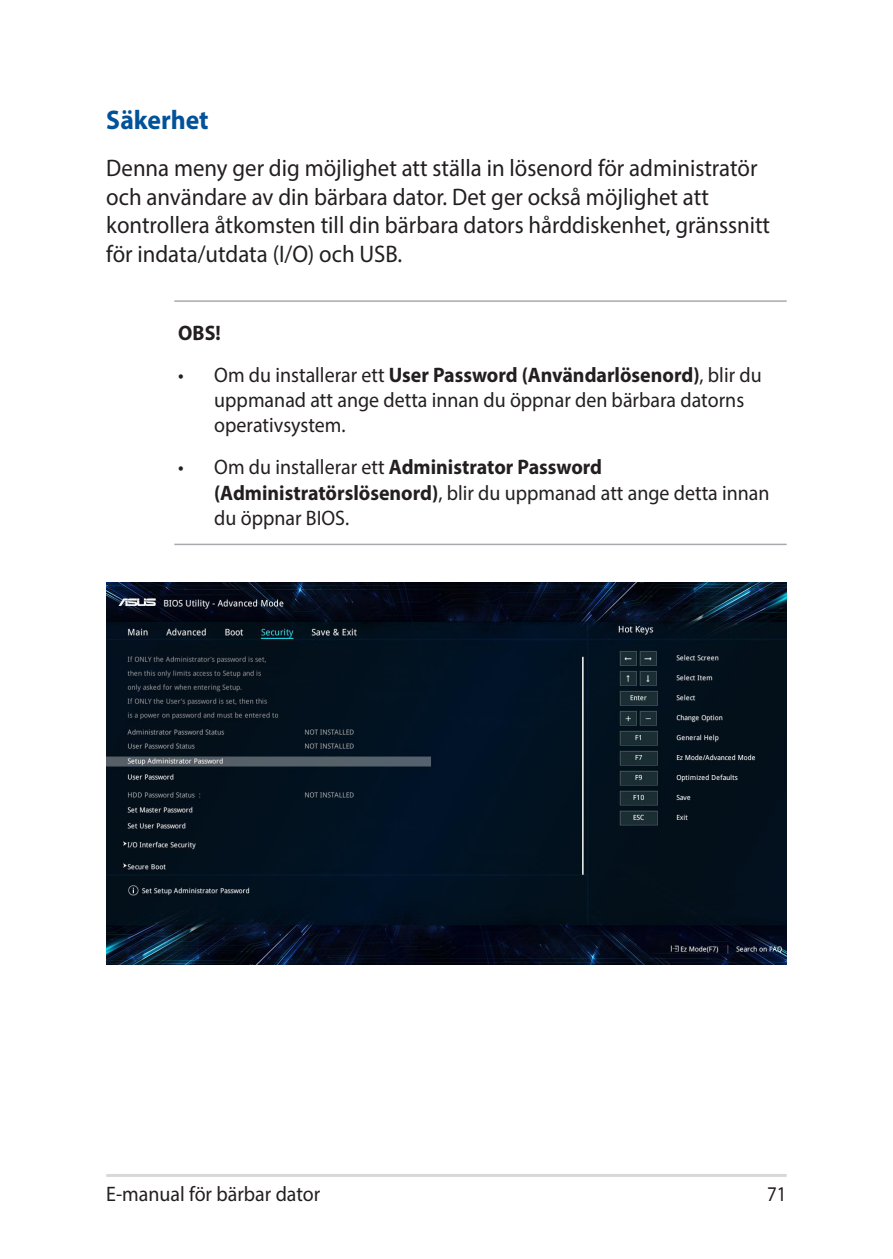
<style>
.page{position:relative;width:893px;height:1259px;background:#fff}
.page>*{position:absolute;margin:0;border:0;box-sizing:border-box;transform-origin:0 0}
.Heading_3{font:700 27px "Myriad Pro";color:#01529a;scale:.95 1}
.Body_Text{font:24px/28.8px "Myriad Pro";color:#231f20;scale:.95 1}
.Message_List_2{font:21px/25.2px "Myriad Pro";color:#231f20;scale:.95 1}
.Message_List_3{font:21px/25.2px "Myriad Pro";color:#231f20;scale:.95 1}
.Message_List_1{font:700 21px "Myriad Pro";color:#231f20;scale:.95 1}
.Message_List_2-2{font:21px "Myriad Pro";color:#231f20;scale:.9 1}
.s1{font-weight:700}
</style>
<div class="page">
<hr style="left:106px;top:1174px;width:681px;height:3px;background:#d8d8d8">
<hr style="left:174px;top:300px;width:613px;height:2px;background:#a8a9ad">
<hr style="left:174px;top:543px;width:613px;height:2px;background:#a8a9ad">
<img style="left:106px;top:582px;width:681px;height:382px">
<p class="Heading_3" style="left:106px;top:102px;width:109px">Säkerhet</p>
<p class="Body_Text" style="left:106px;top:153px;width:700px">Denna meny ger dig möjlighet att ställa in lösenord för administratör och användare av din bärbara dator. Det ger också möjlighet att kontrollera åtkomsten till din bärbara dators hårddiskenhet, gränssnitt för indata/utdata (I/O) och USB.</p>
<p class="Message_List_1" style="left:178px;top:319px;width:46px">OBS!</p>
<p class="Message_List_2" style="left:214px;top:362px;width:578px;text-indent:-36px">• Om du installerar ett <span class="s1">User Password (Användarlösenord)</span>, blir du uppmanad att ange detta innan du öppnar den bärbara datorns operativsystem.</p>
<p class="Message_List_3" style="left:214px;top:454px;width:586px;text-indent:-36px">• Om du installerar ett <span class="s1">Administrator Password (Administratörslösenord)</span>, blir du uppmanad att ange detta innan du öppnar BIOS.</p>
<p class="Message_List_2" style="left:106px;top:1180px;width:227px">E-manual för bärbar dator</p>
<p class="Message_List_2-2" style="left:767px;top:1180px;width:23px">71</p>
</div>
